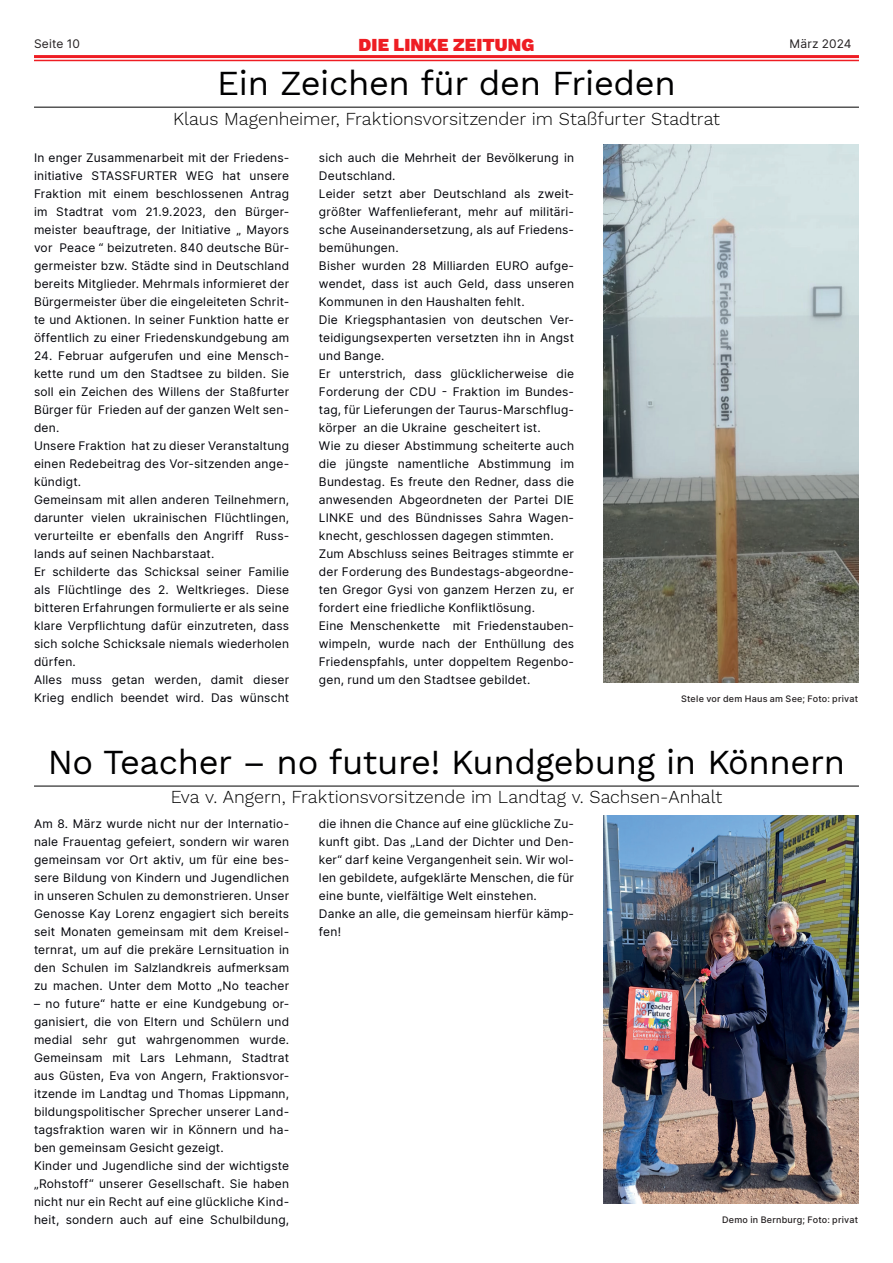
<style>
.page{position:relative;width:893px;height:1263px;background:#fff}
.page>*{position:absolute;margin:0;border:0;box-sizing:border-box;transform-origin:0 0}
.t1{font:34.5px "Work Sans";letter-spacing:-.01em;color:#000001}
.t2{font:300 18px "Work Sans";letter-spacing:-.005em;color:#000001}
.t3{font:900 18px "Work Sans";letter-spacing:.01em;color:#ee1d23}
.t4{font:12px/18px "Inter";letter-spacing:.02em;color:#000208}
.t5{font:12px "Inter";letter-spacing:.015em;color:#231f20}
.t6{font:500 9px "Inter";letter-spacing:.025em;color:#231f20}
</style>
<div class="page">
<hr style="left:34px;top:107px;width:825px;height:1px;background:#000001">
<hr style="left:34px;top:786px;width:825px;height:1px;background:#000001">
<img style="left:604px;top:145px;width:255px;height:538px">
<img style="left:604px;top:815px;width:255px;height:389px">
<hr style="left:34px;top:55px;width:825px;height:3px;background:#ee1d23">
<hr style="left:34px;top:60px;width:825px;height:1px;background:#ee1d23">
<p class="t5" style="left:34px;top:35px;width:47px">Seite 10</p>
<h2 class="t3" style="left:359px;top:31px;width:177px">DIE LINKE ZEITUNG</h2>
<p class="t5" style="left:789px;top:35px;width:64px">März 2024</p>
<h1 class="t1" style="left:217px;top:57px;width:460px">Ein Zeichen für den Frieden</h1>
<h2 class="t2" style="left:173px;top:105px;width:548px">Klaus Magenheimer, Fraktionsvorsitzender im Staßfurter Stadtrat</h2>
<p class="t4" style="left:34px;top:148px;width:257px;text-align:justify">In enger Zusammenarbeit mit der Friedens&shy;initiative STASSFURTER WEG hat unsere Fraktion mit einem beschlossenen Antrag im Stadtrat vom 21.9.2023, den Bürger&shy;meister beauftrage, der Initiative „ Mayors vor Peace “ beizutreten. 840 deutsche Bür&shy;germeister bzw. Städte sind in Deutschland bereits Mitglieder. Mehrmals informieret der Bürgermeister über die eingeleiteten Schrit&shy;te und Aktionen. In seiner Funktion hatte er öffentlich zu einer Friedenskundgebung am</p>
<p class="t4" style="left:34px;top:346px;width:257px">24. Februar aufgerufen und eine Mensch&shy;kette rund um den Stadtsee zu bilden. Sie soll ein Zeichen des Willens der Staßfurter Bürger für Frieden auf der ganzen Welt sen&shy;den.<br>Unsere Fraktion hat zu dieser Veranstaltung einen Redebeitrag des Vor-sitzenden ange&shy;kündigt.<br>Gemeinsam mit allen anderen Teilnehmern, darunter vielen ukrainischen Flüchtlingen, verurteilte er ebenfalls den Angriff Russ&shy;lands auf seinen Nachbarstaat.<br>Er schilderte das Schicksal seiner Familie als Flüchtlinge des 2. Weltkrieges. Diese bitteren Erfahrungen formulierte er als seine klare Verpflichtung dafür einzutreten, dass sich solche Schicksale niemals wiederholen dürfen.<br>Alles muss getan werden, damit dieser Krieg endlich beendet wird. Das wünscht</p>
<p class="t4" style="left:319px;top:148px;width:257px">sich auch die Mehrheit der Bevölkerung in Deutschland.<br>Leider setzt aber Deutschland als zweit&shy;größter Waffenlieferant, mehr auf militäri&shy;sche Auseinandersetzung, als auf Friedens&shy;bemühungen.<br>Bisher wurden 28 Milliarden EURO aufge&shy;wendet, dass ist auch Geld, dass unseren Kommunen in den Haushalten fehlt.<br>Die Kriegsphantasien von deutschen Ver&shy;teidigungsexperten versetzten ihn in Angst und Bange.<br>Er unterstrich, dass glücklicherweise die Forderung der CDU - Fraktion im Bundes&shy;tag, für Lieferungen der Taurus-Marschflug&shy;körper an die Ukraine gescheitert ist.<br>Wie zu dieser Abstimmung scheiterte auch die jüngste namentliche Abstimmung im Bundestag. Es freute den Redner, dass die anwesenden Abgeordneten der Partei DIE LINKE und des Bündnisses Sahra Wagen&shy;knecht, geschlossen dagegen stimmten.<br>Zum Abschluss seines Beitrages stimmte er der Forderung des Bundestags-abgeordne&shy;ten Gregor Gysi von ganzem Herzen zu, er fordert eine friedliche Konfliktlösung.<br>Eine Menschenkette mit Friedenstauben&shy;wimpeln, wurde nach der Enthüllung des Friedenspfahls, unter doppeltem Regenbo&shy;gen, rund um den Stadtsee gebildet.</p>
<p class="t6" style="left:681px;top:693px;width:178px">Stele vor dem Haus am See; Foto: privat</p>
<h1 class="t1" style="left:48px;top:736px;width:799px">No Teacher – no future! Kundgebung in Könnern</h1>
<h2 class="t2" style="left:171px;top:784px;width:553px">Eva v. Angern, Fraktionsvorsitzende im Landtag v. Sachsen-Anhalt</h2>
<p class="t4" style="left:34px;top:814px;width:257px;text-align:justify">Am 8. März wurde nicht nur der Internatio&shy;nale Frauentag gefeiert, sondern wir waren gemeinsam vor Ort aktiv, um für eine bes&shy;sere Bildung von Kindern und Jugendlichen in unseren Schulen zu demonstrieren. Unser Genosse Kay Lorenz engagiert sich bereits seit Monaten gemeinsam mit dem Kreisel&shy;ternrat, um auf die prekäre Lernsituation in den Schulen im Salzlandkreis aufmerksam zu machen. Unter dem Motto „No teacher</p>
<p class="t4" style="left:34px;top:994px;width:257px">– no future“ hatte er eine Kundgebung or&shy;ganisiert, die von Eltern und Schülern und medial sehr gut wahrgenommen wurde.<br>Gemeinsam mit Lars Lehmann, Stadtrat aus Güsten, Eva von Angern, Fraktionsvor&shy;itzende im Landtag und Thomas Lippmann, bildungspolitischer Sprecher unserer Land&shy;tagsfraktion waren wir in Könnern und ha&shy;ben gemeinsam Gesicht gezeigt.<br>Kinder und Jugendliche sind der wichtigste „Rohstoff“ unserer Gesellschaft. Sie haben nicht nur ein Recht auf eine glückliche Kind&shy;heit, sondern auch auf eine Schulbildung,</p>
<p class="t4" style="left:319px;top:814px;width:257px">die ihnen die Chance auf eine glückliche Zu&shy;kunft gibt. Das „Land der Dichter und Den&shy;ker“ darf keine Vergangenheit sein. Wir wol&shy;len gebildete, aufgeklärte Menschen, die für eine bunte, vielfältige Welt einstehen.<br>Danke an alle, die gemeinsam hierfür kämp&shy;fen!</p>
<p class="t6" style="left:722px;top:1213px;width:137px">Demo in Bernburg; Foto: privat</p>
</div>
